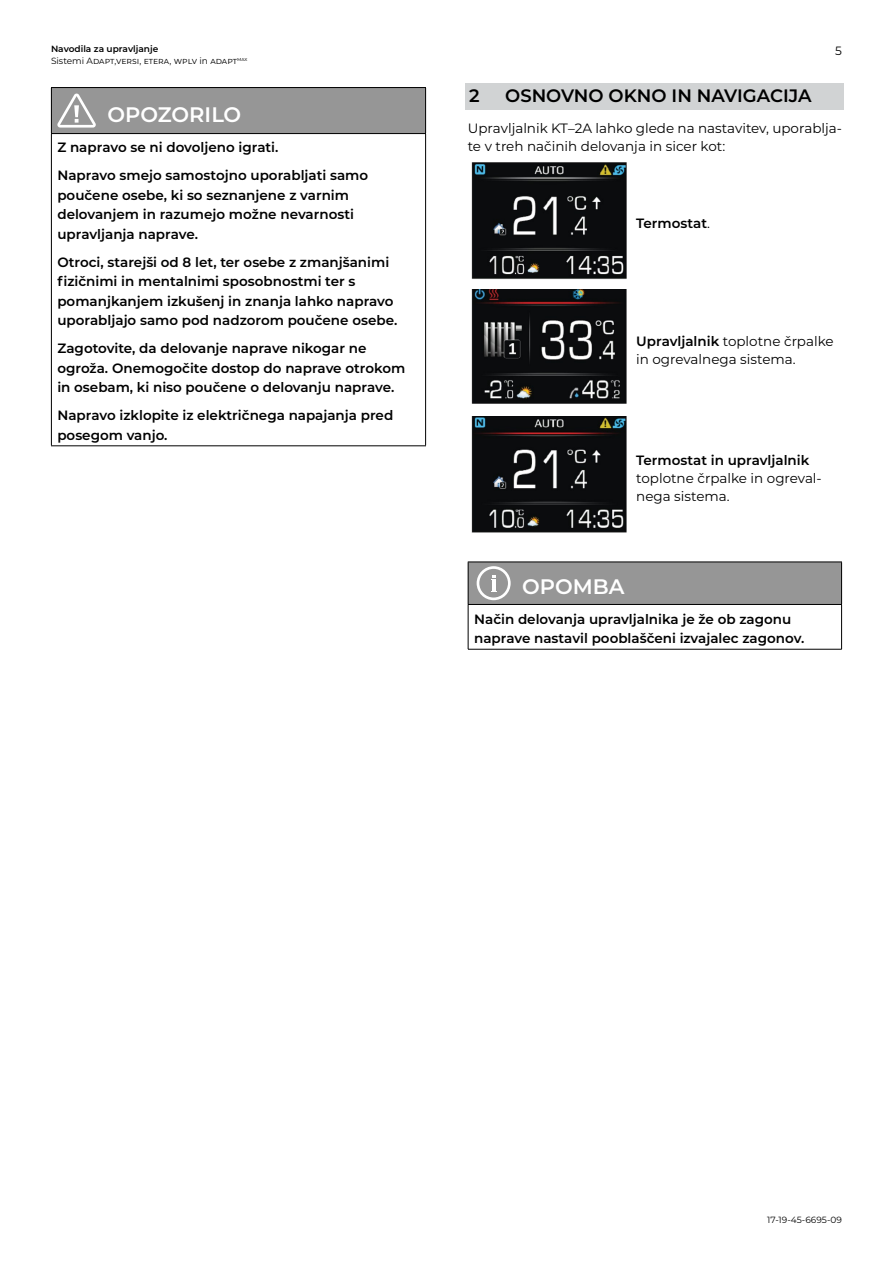
<style>
.page{position:relative;width:893px;height:1263px;background:#fff}
.page>*{position:absolute;margin:0;border:0;box-sizing:border-box;transform-origin:0 0}
.t1{font:600 21px "Montserrat";color:#fff}
.t2{font:600 18px "Montserrat";color:#000}
.t3{font:600 13.5px/19.5px "Montserrat";color:#000}
.t4{font:13.5px/18px "Montserrat";color:#000}
.t5{font:12px "Montserrat";color:#000}
.t6{font:9px "Montserrat";color:#000}
.t7{font:600 9px "Montserrat";color:#000}
.t8{font:5.25px "Montserrat";color:#000}
.s1{font-weight:400}
.s2{font-weight:600}
</style>
<div class="page">
<div style="left:51px;top:88px;width:375px;height:46px;background:#969696"></div>
<hr style="left:51px;top:87px;width:375px;height:1px;background:#000">
<hr style="left:51px;top:88px;width:1px;height:45px;background:#000">
<hr style="left:425px;top:88px;width:1px;height:45px;background:#000">
<hr style="left:51px;top:133px;width:375px;height:1px;background:#000">
<hr style="left:51px;top:134px;width:1px;height:311px;background:#000">
<hr style="left:425px;top:134px;width:1px;height:311px;background:#000">
<hr style="left:51px;top:445px;width:375px;height:1px;background:#000">
<svg style="left:57px;top:94px;width:39px;height:34px"></svg>
<div style="left:466px;top:83px;width:378px;height:26px;background:#d1d3d4"></div>
<img style="left:471px;top:162px;width:156px;height:117px">
<img style="left:471px;top:289px;width:156px;height:115px">
<img style="left:471px;top:417px;width:156px;height:116px">
<div style="left:468px;top:562px;width:374px;height:42px;background:#969696"></div>
<hr style="left:468px;top:561px;width:374px;height:1px;background:#000">
<hr style="left:468px;top:562px;width:1px;height:42px;background:#000">
<hr style="left:841px;top:562px;width:1px;height:42px;background:#000">
<hr style="left:468px;top:604px;width:374px;height:1px;background:#000">
<hr style="left:468px;top:605px;width:1px;height:44px;background:#000">
<hr style="left:841px;top:605px;width:1px;height:44px;background:#000">
<hr style="left:468px;top:649px;width:374px;height:1px;background:#000">
<svg style="left:477px;top:566px;width:34px;height:34px"></svg>
<p class="t7" style="left:51px;top:42px;width:109px">Navodila za upravljanje</p>
<p class="t6" style="left:51px;top:54px;width:99px">Sistemi ADAPT,VERSI, etera</p>
<p class="t6" style="left:169px;top:54px;width:48px">, WPLV in adapt</p>
<p class="t8" style="left:237px;top:55px;width:12px">max</p>
<h1 class="t1" style="left:107px;top:99px;width:135px">OPOZORILO</h1>
<p class="t3" style="left:57px;top:133px;width:312px;line-height:28px">Z napravo se ni dovoljeno igrati.<br>Napravo smejo samostojno uporabljati samo</p>
<p class="t3" style="left:57px;top:185px;width:298px">poučene osebe, ki so seznanjene z varnim delovanjem in razumejo možne nevarnosti upravljanja naprave.</p>
<p class="t3" style="left:57px;top:252px;width:341px">Otroci, starejši od 8 let, ter osebe z zmanjšanimi fizičnimi in mentalnimi sposobnostmi ter s pomanjkanjem izkušenj in znanja lahko napravo uporabljajo samo pod nadzorom poučene osebe.</p>
<p class="t3" style="left:57px;top:338px;width:349px">Zagotovite, da delovanje naprave nikogar ne ogroža. Onemogočite dostop do naprave otrokom in osebam, ki niso poučene o delovanju naprave.</p>
<p class="t3" style="left:57px;top:405px;width:337px">Napravo izklopite iz električnega napajanja pred posegom vanjo.</p>
<p class="t5" style="left:835px;top:42px;width:8px">5</p>
<h2 class="t2" style="left:469px;top:83px;width:12px">2</h2>
<h2 class="t2" style="left:505px;top:83px;width:308px">OSNOVNO OKNO IN NAVIGACIJA</h2>
<p class="t4" style="left:468px;top:119px;width:376px">Upravljalnik KT–2A lahko glede na nastavitev, uporablja&shy;te v treh načinih delovanja in sicer kot:</p>
<p class="t3" style="left:636px;top:212px;width:75px">Termostat<span class="s1">.</span></p>
<p class="t4" style="left:636px;top:332px;width:199px"><span class="s2">Upravljalnik</span> toplotne črpalke in ogrevalnega sistema.</p>
<p class="t3" style="left:636px;top:450px;width:175px">Termostat in upravljalnik</p>
<p class="t4" style="left:636px;top:468px;width:187px">toplotne črpalke in ogreval&shy;nega sistema.</p>
<h1 class="t1" style="left:522px;top:572px;width:104px">OPOMBA</h1>
<p class="t3" style="left:474px;top:609px;width:332px">Način delovanja upravljalnika je že ob zagonu naprave nastavil pooblaščeni izvajalec zagonov.</p>
<p class="t6" style="left:767px;top:1213px;width:76px">17-19-45-6695-09</p>
</div>
